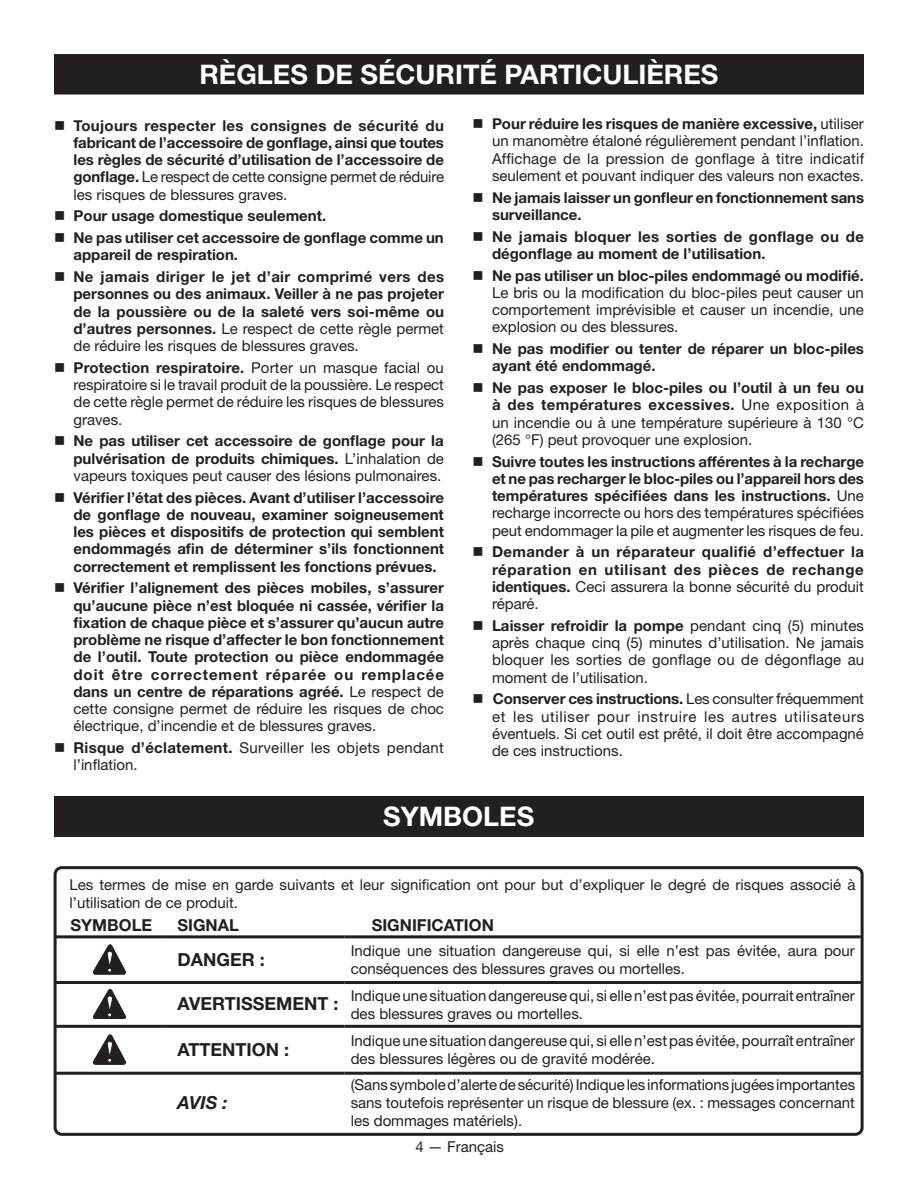
<style>
.page{position:relative;width:918px;height:1188px;background:#fff}
.page>*{position:absolute;margin:0;border:0;box-sizing:border-box;transform-origin:0 0}
.HEADING{font:700 27px "Helvetica Neue LT Std";color:#fff}
.t1{font:700 18px "Helvetica Neue LT Std";color:#231f20}
.t2{font:italic 700 18px "Helvetica Neue LT Std";color:#231f20}
.t3{font:700 16.5px "Helvetica Neue LT Std";color:#231f20}
.t4{font:700 15px/17.2px "Helvetica Neue LT Std";color:#231f20;text-align:justify}
.Body_text{font:15px/17.2px "Helvetica Neue LT Std";color:#231f20;text-align:justify}
.t5{font:700 15px/17.2px "Helvetica Neue LT Std";letter-spacing:.02em;color:#231f20}
.Body_text-2{font:15px/17.2px "Helvetica Neue LT Std";letter-spacing:.02em;color:#231f20}
.s1{font-weight:400}
.s2{font-weight:700}
</style>
<div class="page">
<div style="left:54px;top:866px;width:810px;height:270px;border:3px solid #231f20;border-radius:7px"></div>
<hr style="left:56px;top:935px;width:108px;height:3px;background:#231f20">
<hr style="left:164px;top:935px;width:181px;height:3px;background:#231f20">
<hr style="left:345px;top:935px;width:516px;height:3px;background:#231f20">
<hr style="left:56px;top:981px;width:108px;height:3px;background:#231f20">
<hr style="left:164px;top:981px;width:181px;height:3px;background:#231f20">
<hr style="left:345px;top:981px;width:516px;height:3px;background:#231f20">
<hr style="left:56px;top:1025px;width:108px;height:3px;background:#231f20">
<hr style="left:164px;top:1025px;width:181px;height:3px;background:#231f20">
<hr style="left:345px;top:1025px;width:516px;height:3px;background:#231f20">
<hr style="left:56px;top:1072px;width:108px;height:3px;background:#231f20">
<hr style="left:164px;top:1072px;width:181px;height:3px;background:#231f20">
<hr style="left:345px;top:1072px;width:516px;height:3px;background:#231f20">
<svg style="left:93px;top:945px;width:33px;height:29px"></svg>
<svg style="left:93px;top:989px;width:33px;height:30px"></svg>
<svg style="left:93px;top:1035px;width:33px;height:29px"></svg>
<div style="left:55px;top:55px;width:808px;height:39px;background:#231f20"></div>
<div style="left:54px;top:54px;width:810px;height:40px;border:2px solid #231f20"></div>
<div style="left:54px;top:796px;width:810px;height:41px;background:#231f20"></div>
<p class="HEADING" style="left:200px;top:58px;width:520px">RÈGLES DE SÉCURITÉ PARTICULIÈRES</p>
<p class="t4" style="left:74px;top:116px;width:372px">Toujours respecter les consignes de sécurité du fabricant de l’accessoire de gonflage, ainsi que toutes les règles de sécurité d’utilisation de l’accessoire de gonflage. <span class="s1">Le respect de cette consigne permet de réduire les risques de blessures graves.</span></p>
<p class="t4" style="left:74px;top:207px;width:254px">Pour usage domestique seulement.</p>
<p class="t4" style="left:74px;top:229px;width:372px">Ne pas utiliser cet accessoire de gonflage comme un appareil de respiration.</p>
<p class="t4" style="left:74px;top:268px;width:372px">Ne jamais diriger le jet d’air comprimé vers des personnes ou des animaux. Veiller à ne pas projeter de la poussière ou de la saleté vers soi-même ou d’autres personnes. <span class="s1">Le respect de cette règle permet de réduire les risques de blessures graves.</span></p>
<p class="Body_text" style="left:74px;top:359px;width:372px"><span class="s2">Protection respiratoire.</span> Porter un masque facial ou respiratoire si le travail produit de la poussière. Le respect de cette règle permet de réduire les risques de blessures graves.</p>
<p class="t4" style="left:74px;top:432px;width:372px">Ne pas utiliser cet accessoire de gonflage pour la pulvérisation de produits chimiques. <span class="s1">L’inhalation de vapeurs toxiques peut causer des lésions pulmonaires.</span></p>
<p class="t4" style="left:74px;top:488px;width:372px">Vérifier l’état des pièces. Avant d’utiliser l’accessoire de gonflage de nouveau, examiner soigneusement les pièces et dispositifs de protection qui semblent endommagés afin de déterminer s’ils fonctionnent correctement et remplissent les fonctions prévues.</p>
<p class="t4" style="left:74px;top:579px;width:372px">Vérifier l’alignement des pièces mobiles, s’assurer qu’aucune pièce n’est bloquée ni cassée, vérifier la fixation de chaque pièce et s’assurer qu’aucun autre problème ne risque d’affecter le bon fonctionnement de l’outil. Toute protection ou pièce endommagée doit être correctement réparée ou remplacée dans un centre de réparations agréé. <span class="s1">Le respect de cette consigne permet de réduire les risques de choc électrique, d’incendie et de blessures graves.</span></p>
<p class="Body_text-2" style="left:74px;top:739px;width:372px"><span class="s2">Risque d’éclatement.</span> Surveiller les objets pendant l’inflation.</p>
<p class="Body_text" style="left:492px;top:115px;width:374px"><span class="s2">Pour réduire les risques de manière excessive,</span> utiliser un manomètre étaloné régulièrement pendant l’inflation.<br>Affichage de la pression de gonflage à titre indicatif seulement et pouvant indiquer des valeurs non exactes.</p>
<p class="t4" style="left:492px;top:188px;width:374px">Ne jamais laisser un gonfleur en fonctionnement sans surveillance.</p>
<p class="t5" style="left:492px;top:227px;width:374px">Ne jamais bloquer les sorties de gonflage ou de dégonflage au moment de l’utilisation.</p>
<p class="Body_text" style="left:492px;top:267px;width:373px"><span class="s2">Ne pas utiliser un bloc-piles endommagé ou modifié.<br></span>Le bris ou la modification du bloc-piles peut causer un comportement imprévisible et causer un incendie, une explosion ou des blessures.</p>
<p class="t4" style="left:492px;top:340px;width:374px">Ne pas modifier ou tenter de réparer un bloc-piles ayant été endommagé.</p>
<p class="Body_text" style="left:492px;top:379px;width:374px"><span class="s2">Ne pas exposer le bloc-piles ou l’outil à un feu ou à des températures excessives.</span> Une exposition à un incendie ou à une température supérieure à 130 °C (265 °F) peut provoquer une explosion.</p>
<p class="t4" style="left:492px;top:452px;width:374px">Suivre toutes les instructions afférentes à la recharge et ne pas recharger le bloc-piles ou l’appareil hors des températures spécifiées dans les instructions. <span class="s1">Une recharge incorrecte ou hors des températures spécifiées peut endommager la pile et augmenter les risques de feu.</span></p>
<p class="t4" style="left:492px;top:543px;width:374px">Demander à un réparateur qualifié d’effectuer la réparation en utilisant des pièces de rechange identiques. <span class="s1">Ceci assurera la bonne sécurité du produit réparé.</span></p>
<p class="Body_text" style="left:492px;top:617px;width:374px"><span class="s2">Laisser refroidir la pompe</span> pendant cinq (5) minutes après chaque cinq (5) minutes d’utilisation. Ne jamais bloquer les sorties de gonflage ou de dégonflage au moment de l’utilisation.</p>
<p class="Body_text" style="left:492px;top:690px;width:374px"><span class="s2">Conserver ces instructions.</span> Les consulter fréquemment et les utiliser pour instruire les autres utilisateurs éventuels. Si cet outil est prêté, il doit être accompagné de ces instructions.</p>
<p class="HEADING" style="left:383px;top:800px;width:153px">SYMBOLES</p>
<p class="Body_text" style="left:70px;top:875px;width:787px;line-height:18px">Les termes de mise en garde suivants et leur signification ont pour but d’expliquer le degré de risques associé à l’utilisation de ce produit.</p>
<p class="t3" style="left:71px;top:915px;width:83px">SYMBOLE</p>
<p class="t3" style="left:178px;top:915px;width:63px">SIGNAL</p>
<p class="t3" style="left:372px;top:915px;width:124px">SIGNIFICATION</p>
<p class="t1" style="left:178px;top:948px;width:89px">DANGER :</p>
<p class="Body_text" style="left:351px;top:942px;width:506px;line-height:18px">Indique une situation dangereuse qui, si elle n’est pas évitée, aura pour conséquences des blessures graves ou mortelles.</p>
<p class="t1" style="left:178px;top:993px;width:162px">AVERTISSEMENT :</p>
<p class="Body_text" style="left:351px;top:986px;width:506px;line-height:18px">Indique une situation dangereuse qui, si elle n’est pas évitée, pourrait entraîner des blessures graves ou mortelles.</p>
<p class="t1" style="left:178px;top:1038px;width:113px">ATTENTION :</p>
<p class="Body_text" style="left:351px;top:1032px;width:506px;line-height:18px">Indique une situation dangereuse qui, si elle n’est pas évitée, pourraît entraîner des blessures légères ou de gravité modérée.</p>
<p class="t2" style="left:178px;top:1091px;width:52px">AVIS :</p>
<p class="Body_text" style="left:351px;top:1075px;width:506px;line-height:18px">(Sans symbole d’alerte de sécurité) Indique les informations jugées importantes sans toutefois représenter un risque de blessure (ex. : messages concernant les dommages matériels).</p>
<p class="Body_text" style="left:415px;top:1138px;width:90px">4 — Français</p>
</div>
